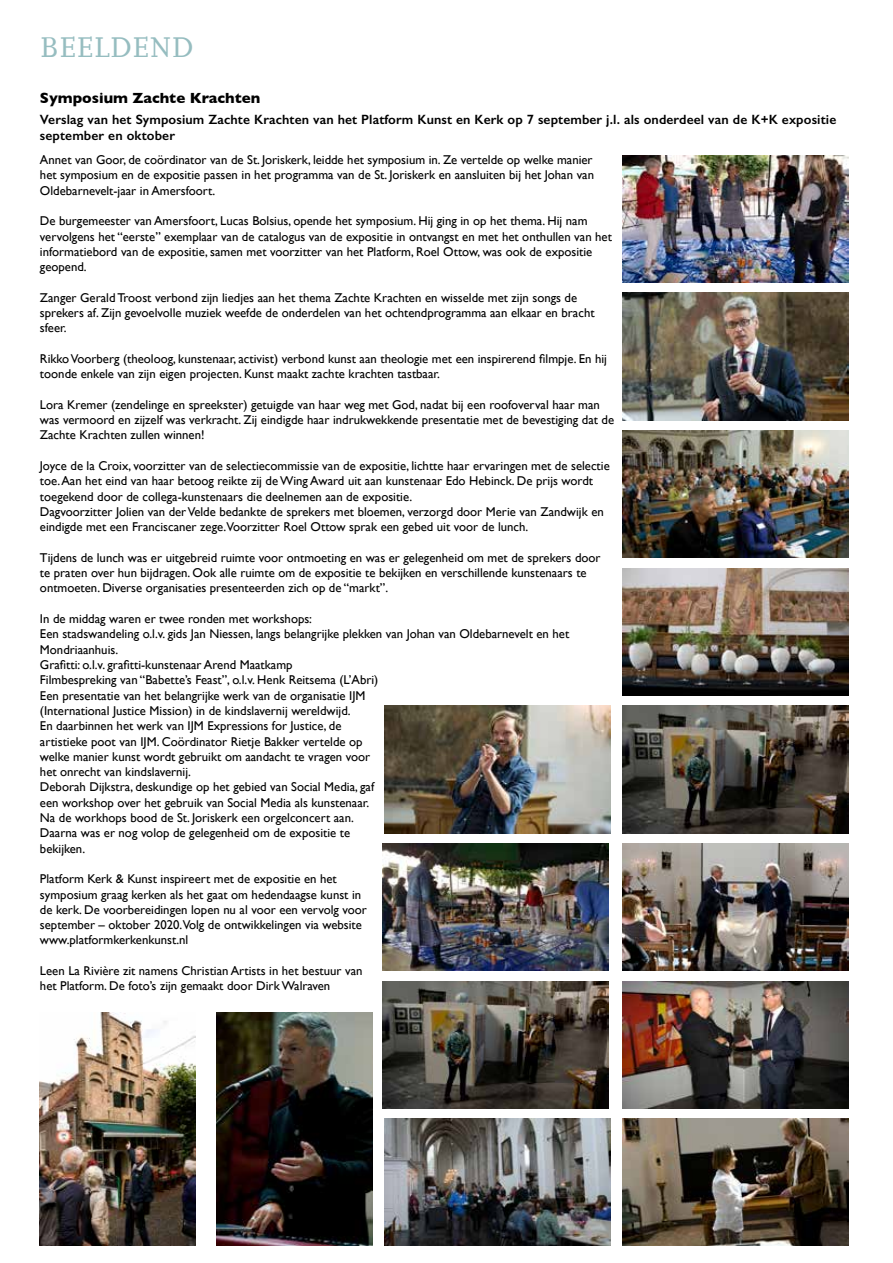
<style>
.page{position:relative;width:893px;height:1263px;background:#fff}
.page>*{position:absolute;margin:0;border:0;box-sizing:border-box;transform-origin:0 0}
.t1{font:30px "Scala Caps";color:#96bdc0}
.t2{font:700 15px "Gill Sans";color:#000}
.t3{font:600 13.5px/16.2px "Gill Sans";letter-spacing:.01em;color:#000}
.t4{font:12.75px/15.3px "Gill Sans";color:#000}
</style>
<div class="page">
<img style="left:622px;top:293px;width:227px;height:127px">
<img style="left:622px;top:430px;width:227px;height:128px">
<img style="left:384px;top:1119px;width:226px;height:127px">
<img style="left:622px;top:568px;width:227px;height:127px">
<img style="left:384px;top:706px;width:226px;height:127px">
<img style="left:622px;top:706px;width:227px;height:127px">
<img style="left:382px;top:981px;width:227px;height:127px">
<img style="left:622px;top:843px;width:227px;height:128px">
<img style="left:40px;top:1012px;width:156px;height:234px">
<img style="left:216px;top:1012px;width:156px;height:234px">
<img style="left:622px;top:981px;width:227px;height:127px">
<img style="left:382px;top:843px;width:227px;height:128px">
<img style="left:622px;top:1119px;width:227px;height:127px">
<img style="left:622px;top:155px;width:227px;height:128px">
<h1 class="t1" style="left:40px;top:31px;width:155px">BEELDEND</h1>
<p class="t2" style="left:40px;top:86px;width:222px">Symposium Zachte Krachten</p>
<p class="t3" style="left:40px;top:111px;width:798px">Verslag van het Symposium Zachte Krachten van het Platform Kunst en Kerk op 7 september j.l. als onderdeel van de K+K expositie september en oktober</p>
<p class="t4" style="left:40px;top:152px;width:556px;text-align:justify">Annet van Goor, de coördinator van de St. Joriskerk, leidde het symposium in. Ze vertelde op welke manier het symposium en de expositie passen in het programma van de St. Joriskerk en aansluiten bij het Johan van Oldebarnevelt-jaar in Amersfoort.</p>
<p class="t4" style="left:40px;top:213px;width:573px">De burgemeester van Amersfoort, Lucas Bolsius, opende het symposium. Hij ging in op het thema. Hij nam vervolgens het “eerste” exemplaar van de catalogus van de expositie in ontvangst en met het onthullen van het informatiebord van de expositie, samen met voorzitter van het Platform, Roel Ottow, was ook de expositie geopend.</p>
<p class="t4" style="left:40px;top:290px;width:556px">Zanger Gerald Troost verbond zijn liedjes aan het thema Zachte Krachten en wisselde met zijn songs de sprekers af. Zijn gevoelvolle muziek weefde de onderdelen van het ochtendprogramma aan elkaar en bracht sfeer.</p>
<p class="t4" style="left:40px;top:351px;width:569px">Rikko Voorberg (theoloog, kunstenaar, activist) verbond kunst aan theologie met een inspirerend filmpje. En hij toonde enkele van zijn eigen projecten. Kunst maakt zachte krachten tastbaar.</p>
<p class="t4" style="left:40px;top:397px;width:576px">Lora Kremer (zendelinge en spreekster) getuigde van haar weg met God, nadat bij een roofoverval haar man was vermoord en zijzelf was verkracht. Zij eindigde haar indrukwekkende presentatie met de bevestiging dat de<br>Zachte Krachten zullen winnen!</p>
<p class="t4" style="left:40px;top:458px;width:571px">Joyce de la Croix, voorzitter van de selectiecommissie van de expositie, lichtte haar ervaringen met de selectie toe. Aan het eind van haar betoog reikte zij de Wing Award uit aan kunstenaar Edo Hebinck. De prijs wordt toegekend door de collega-kunstenaars die deelnemen aan de expositie.<br>Dagvoorzitter Jolien van der Velde bedankte de sprekers met bloemen, verzorgd door Merie van Zandwijk en eindigde met een Franciscaner zege.Voorzitter Roel Ottow sprak een gebed uit voor de lunch.</p>
<p class="t4" style="left:40px;top:550px;width:562px">Tijdens de lunch was er uitgebreid ruimte voor ontmoeting en was er gelegenheid om met de sprekers door te praten over hun bijdragen. Ook alle ruimte om de expositie te bekijken en verschillende kunstenaars te ontmoeten. Diverse organisaties presenteerden zich op de “markt”.</p>
<p class="t4" style="left:40px;top:611px;width:531px">In de middag waren er twee ronden met workshops:<br>Een stadswandeling o.l.v. gids Jan Niessen, langs belangrijke plekken van Johan van Oldebarnevelt en het Mondriaanhuis.<br>Grafitti: o.l.v. grafitti-kunstenaar Arend Maatkamp<br>Filmbespreking van “Babette’s Feast”, o.l.v. Henk Reitsema (L’Abri)<br>Een presentatie van het belangrijke werk van de organisatie IJM<br>(International Justice Mission) in de kindslavernij wereldwijd.<br>En daarbinnen het werk van IJM Expressions for Justice, de<br>artistieke poot van IJM. Coördinator Rietje Bakker vertelde op<br>welke manier kunst wordt gebruikt om aandacht te vragen voor<br>het onrecht van kindslavernij.<br>Deborah Dijkstra, deskundige op het gebied van Social Media, gaf<br>een workshop over het gebruik van Social Media als kunstenaar.<br>Na de workhops bood de St. Joriskerk een orgelconcert aan.<br>Daarna was er nog volop de gelegenheid om de expositie te<br>bekijken.</p>
<p class="t4" style="left:40px;top:871px;width:328px">Platform Kerk &amp; Kunst inspireert met de expositie en het symposium graag kerken als het gaat om hedendaagse kunst in de kerk. De voorbereidingen lopen nu al voor een vervolg voor september – oktober 2020.Volg de ontwikkelingen via website www.platformkerkenkunst.nl</p>
<p class="t4" style="left:40px;top:963px;width:324px">Leen La Rivière zit namens Christian Artists in het bestuur van het Platform. De foto’s zijn gemaakt door Dirk Walraven</p>
</div>
